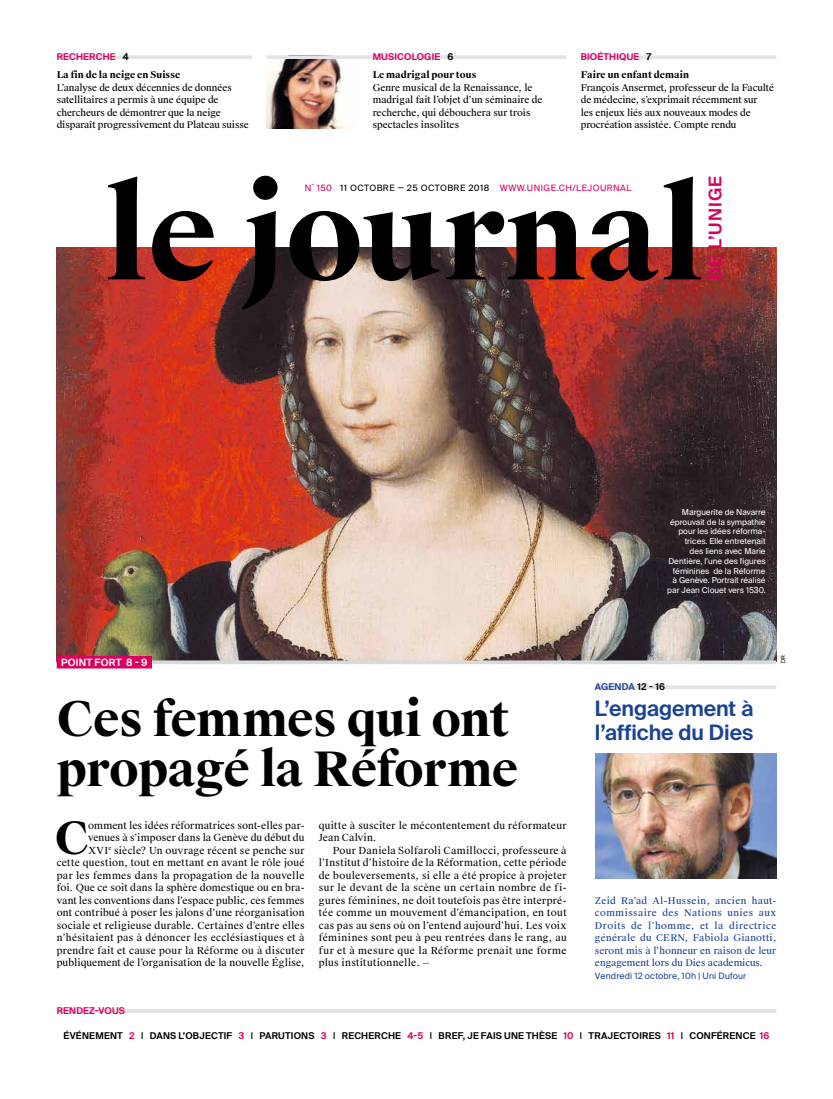
<style>
.page{position:relative;width:833px;height:1099px;background:#fff}
.page>*{position:absolute;margin:0;border:0;box-sizing:border-box;transform-origin:0 0}
.t1{font:700 125px "Suisse Works";color:#000}
.t2{font:700 47.5px/50px "Suisse Works";letter-spacing:-.02em;color:#000}
.t3{font:700 44.25px "Suisse Works";color:#000}
.t4{font:600 21.25px/23.8px "Suisse Intl";letter-spacing:-.005em;color:#1a4392}
.t5{font:600 17.5px "Suisse Intl";letter-spacing:.06em;color:#da005e}
.t6{font:600 10px "Suisse Intl";letter-spacing:.02em;color:#fff}
.t7{font:9.75px/12.5px "Suisse Works";letter-spacing:.015em;color:#000;text-align:right}
.t8{font:9.38px/12.5px "Suisse Works";letter-spacing:-.01em;color:#000}
.t9{font:9.38px/12.5px "Suisse Works";color:#1a4392;text-align:justify}
.t10{font:600 9.38px "Suisse Intl";letter-spacing:.025em;color:#000}
.t11{font:700 9.38px "Suisse Works";color:#000}
.t12{font:600 9.38px "Suisse Intl";letter-spacing:.02em;color:#da005e}
.t13{font:600 9.38px "Suisse Intl";letter-spacing:.02em;color:#1a4392}
.t14{font:8.75px "Suisse Intl";letter-spacing:.05em;color:#da005e}
.t15{font:8.75px "Suisse Intl";letter-spacing:.015em;color:#1a4392}
.t16{font:8.12px/9.8px "Suisse Intl";color:#fff;text-align:right}
.t17{font:5.62px "Suisse Intl";color:#000}
.s1{color:#000}
.s2{color:#da005e}
</style>
<div class="page">
<img style="left:266px;top:59px;width:81px;height:69px">
<img style="left:57px;top:247px;width:719px;height:413px">
<hr style="left:57px;top:1009px;width:719px;height:3px;background:#e3e4e6">
<hr style="left:57px;top:55px;width:195px;height:4px;background:#e3e4e6">
<hr style="left:581px;top:55px;width:195px;height:4px;background:#e3e4e6">
<hr style="left:266px;top:55px;width:300px;height:4px;background:#e3e4e6">
<svg style="left:152px;top:660px;width:624px;height:4px;background:#cccdce"></svg>
<div style="left:57px;top:656px;width:95px;height:12px;background:#da005e"></div>
<hr style="left:595px;top:685px;width:181px;height:4px;background:#e3e4e6">
<img style="left:595px;top:753px;width:181px;height:125px">
<p class="t12" style="left:57px;top:52px;width:73px">RECHERCHE <span class="s1">4</span></p>
<p class="t11" style="left:57px;top:69px;width:125px">La fin de la neige en Suisse</p>
<p class="t8" style="left:57px;top:81px;width:193px">L’analyse de deux décennies de données satellitaires a permis à une équipe de chercheurs de démontrer que la neige disparaît progressivement du Plateau suisse</p>
<p class="t12" style="left:373px;top:52px;width:82px">MUSICOLOGIE <span class="s1">6</span></p>
<p class="t11" style="left:373px;top:69px;width:105px">Le madrigal pour tous</p>
<p class="t8" style="left:373px;top:81px;width:171px">Genre musical de la Renaissance, le madrigal fait l’objet d’un séminaire de recherche, qui débouchera sur trois spectacles insolites</p>
<p class="t12" style="left:581px;top:52px;width:72px">BIOÉTHIQUE <span class="s1">7</span></p>
<p class="t11" style="left:581px;top:69px;width:110px">Faire un enfant demain</p>
<p class="t8" style="left:581px;top:81px;width:195px">François Ansermet, professeur de la Faculté de médecine, s’exprimait récemment sur<br>les enjeux liés aux nouveaux modes de procréation assistée. Compte rendu</p>
<h1 class="t1" style="left:104px;top:157px;width:602px">le journal</h1>
<h3 class="t5" style="left:705px;top:280px;width:105px;rotate:-90deg">DE L’UNIGE</h3>
<p class="t14" style="left:305px;top:182px;width:328px">N˚ 150 <span class="s1">11 OCTOBRE — 25 OCTOBRE 2018</span> WWW.UNIGE.CH/LEJOURNAL</p>
<p class="t6" style="left:61px;top:656px;width:88px">POINT FORT 8 - 9</p>
<h2 class="t2" style="left:57px;top:695px;width:463px">Ces femmes qui ont propagé la Réforme</h2>
<h3 class="t3" style="left:55px;top:810px;width:35px">C</h3>
<p class="t7" style="left:57px;top:819px;width:249px">omment les idées réformatrices sont-elles par&shy;venues à s’imposer dans la Genève du début du<br>XVI<sup>e</sup> siècle? Un ouvrage récent se penche sur<br>cette question, tout en mettant en avant le rôle joué par les femmes dans la propagation de la nouvelle foi. Que ce soit dans la sphère domestique ou en bra&shy;vant les conventions dans l’espace public, ces femmes ont contribué à poser les jalons d’une réorganisation sociale et religieuse durable. Certaines d’entre elles n’hésitaient pas à dénoncer les ecclésiastiques et à prendre fait et cause pour la Réforme ou à discuter publiquement de l’organisation de la nouvelle Église,</p>
<p class="t7" style="left:319px;top:819px;width:249px;text-align:left">quitte à susciter le mécontentement du réformateur<br>Jean Calvin.</p>
<p class="t7" style="left:319px;top:844px;width:249px;text-align:justify;text-indent:14px">Pour Daniela Solfaroli Camillocci, professeure à l’Institut d’histoire de la Réformation, cette période de bouleversements, si elle a été propice à projeter sur le devant de la scène un certain nombre de fi&shy;gures féminines, ne doit toutefois pas être interpré&shy;tée comme un mouvement d’émancipation, en tout cas pas au sens où on l’entend aujourd’hui. Les voix féminines sont peu à peu rentrées dans le rang, au fur et à mesure que la Réforme prenait une forme plus institutionnelle. <span class="s2">—</span></p>
<p class="t16" style="left:667px;top:507px;width:100px">Marguerite de Navarre éprouvait de la sympathie pour les idées réforma&shy;trices. Elle entretenait<br>des liens avec Marie<br>Dentière, l’une des figures féminines de la Réforme à Genève. Portrait réalisé par Jean Clouet vers 1530.</p>
<p class="t13" style="left:595px;top:681px;width:72px">AGENDA <span class="s1">12 - 16</span></p>
<h3 class="t4" style="left:595px;top:697px;width:160px">L’engagement à l’affiche du Dies</h3>
<p class="t17" style="left:780px;top:663px;width:10px;rotate:-90deg">DR</p>
<p class="t9" style="left:595px;top:894px;width:183px">Zeid Ra’ad Al-Hussein, ancien haut&shy;commissaire des Nations unies aux Droits de l’homme, et la directrice générale du CERN, Fabiola Gianotti, seront mis à l’honneur en raison de leur engagement lors du Dies academicus.</p>
<p class="t15" style="left:595px;top:970px;width:153px">Vendredi 12 octobre, 10h | Uni Dufour</p>
<p class="t12" style="left:57px;top:1005px;width:70px">RENDEZ-VOUS</p>
<p class="t10" style="left:64px;top:1030px;width:707px">ÉVÉNEMENT <span class="s2">2</span> | DANS L’OBJECTIF <span class="s2">3</span> | PARUTIONS <span class="s2">3</span> | RECHERCHE <span class="s2">4-5</span> | BREF, JE FAIS UNE THÈSE <span class="s2">10</span> | TRAJECTOIRES <span class="s2">11</span> | CONFÉRENCE <span class="s2">16</span></p>
</div>
